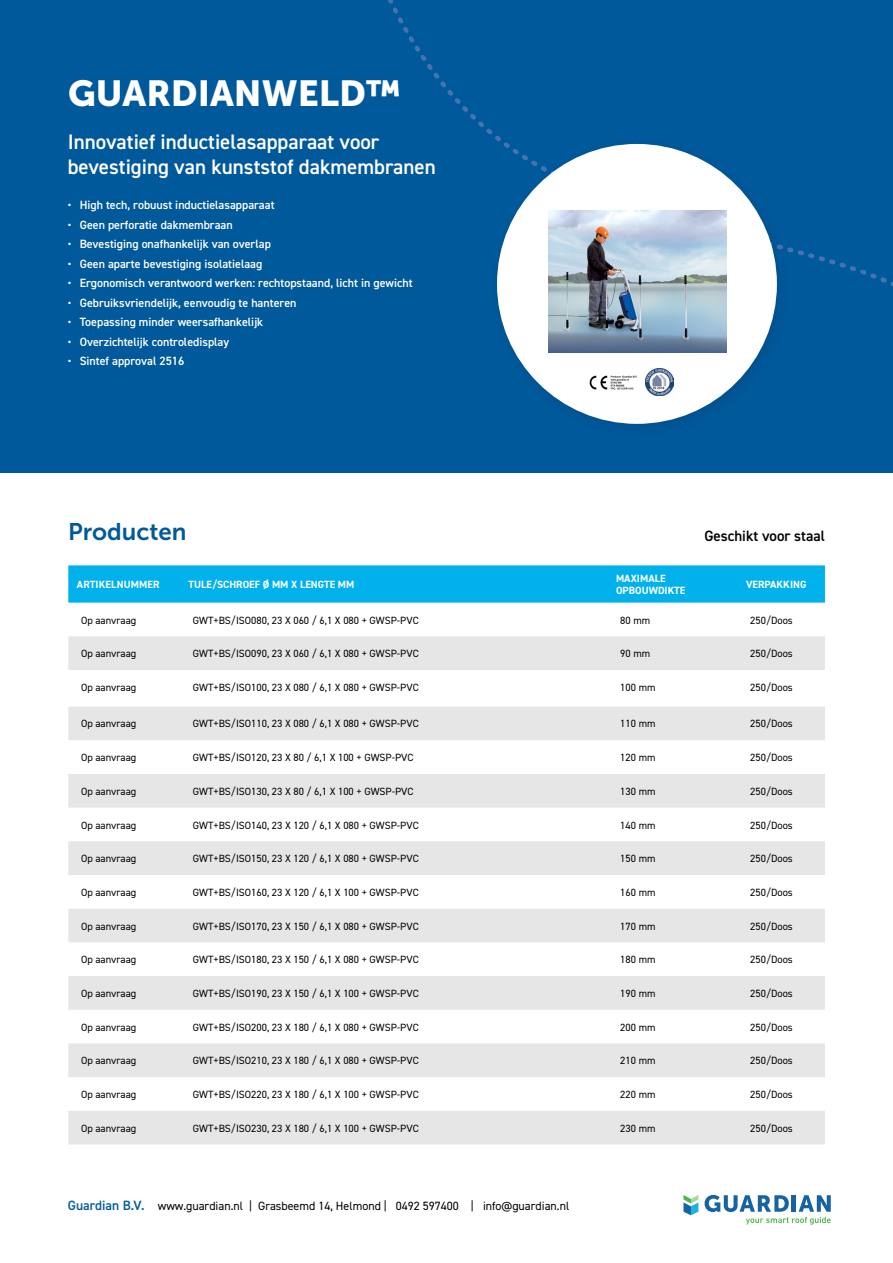
<style>
.page{position:relative;width:893px;height:1263px;background:#fff}
.page>*{position:absolute;margin:0;border:0;box-sizing:border-box;transform-origin:0 0}
.t1{font:36px "Museo Sans 900";color:#fff}
.t2{font:24px "Museo Sans 700";color:#00599b}
.t3{font:600 21px/25.2px "DIN2014";color:#fff}
.t4{font:600 15px "DIN2014";color:#000}
.t5{font:600 12px "DIN2014";color:#fff}
.t6{font:12px "DIN2014";color:#000}
.t7{font:10.5px "DIN2014";color:#000}
.t8{font:700 10.5px/12px "DIN2014";color:#fff}
.s1{font-weight:600;font-size:13.5px;color:#005da0}
</style>
<div class="page">
<div style="left:0;top:0;width:893px;height:472px;background:#00599b"></div>
<svg style="left:388px;top:0;width:112px;height:137px"></svg>
<svg style="left:790px;top:247px;width:103px;height:40px"></svg>
<div style="left:68px;top:565px;width:757px;height:38px;background:#00b1eb"></div>
<svg style="left:68px;top:636px;width:757px;height:508px;fill:#e6e6e6"></svg>
<svg style="left:705px;top:1195px;width:126px;height:29px"></svg>
<svg style="left:683px;top:1195px;width:15px;height:20px"></svg>
<div style="left:497px;top:144px;width:280px;height:280px;background:#fff;border-radius:50%"></div>
<img style="left:589px;top:376px;width:49px;height:14px">
<img style="left:646px;top:368px;width:27px;height:27px">
<img style="left:548px;top:211px;width:178px;height:141px">
<p class="t1" style="left:68px;top:72px;width:334px">GUARDIANWELD™</p>
<p class="t3" style="left:68px;top:128px;width:370px">Innovatief inductielasapparaat voor bevestiging van kunststof dakmembranen</p>
<p class="t5" style="left:68px;top:197px;width:208px">• High tech, robuust inductielasapparaat</p>
<p class="t5" style="left:68px;top:217px;width:166px">• Geen perforatie dakmembraan</p>
<p class="t5" style="left:68px;top:236px;width:205px">• Bevestiging onafhankelijk van overlap</p>
<p class="t5" style="left:68px;top:256px;width:196px">• Geen aparte bevestiging isolatielaag</p>
<p class="t5" style="left:68px;top:275px;width:346px">• Ergonomisch verantwoord werken: rechtopstaand, licht in gewicht</p>
<p class="t5" style="left:68px;top:295px;width:230px">• Gebruiksvriendelijk, eenvoudig te hanteren</p>
<p class="t5" style="left:68px;top:314px;width:197px">• Toepassing minder weersafhankelijk</p>
<p class="t5" style="left:68px;top:334px;width:163px">• Overzichtelijk controledisplay</p>
<p class="t5" style="left:68px;top:353px;width:118px">• Sintef approval 2516</p>
<p class="t2" style="left:68px;top:518px;width:120px">Producten</p>
<p class="t4" style="left:704px;top:526px;width:122px">Geschikt voor staal</p>
<p class="t8" style="left:77px;top:578px;width:84px">ARTIKELNUMMER</p>
<p class="t8" style="left:189px;top:578px;width:167px">TULE/SCHROEF Ø MM X LENGTE MM</p>
<p class="t8" style="left:616px;top:572px;width:71px">MAXIMALE<br>OPBOUWDIKTE</p>
<p class="t8" style="left:746px;top:578px;width:62px">VERPAKKING</p>
<p class="t7" style="left:81px;top:613px;width:57px">Op aanvraag</p>
<p class="t7" style="left:193px;top:613px;width:227px">GWT+BS/ISO080, 23 X 060 / 6,1 X 080 + GWSP-PVC</p>
<p class="t7" style="left:620px;top:613px;width:31px">80 mm</p>
<p class="t7" style="left:750px;top:613px;width:44px">250/Doos</p>
<p class="t7" style="left:81px;top:647px;width:57px">Op aanvraag</p>
<p class="t7" style="left:193px;top:647px;width:227px">GWT+BS/ISO090, 23 X 060 / 6,1 X 080 + GWSP-PVC</p>
<p class="t7" style="left:620px;top:647px;width:31px">90 mm</p>
<p class="t7" style="left:750px;top:647px;width:44px">250/Doos</p>
<p class="t7" style="left:81px;top:681px;width:57px">Op aanvraag</p>
<p class="t7" style="left:193px;top:681px;width:227px">GWT+BS/ISO100, 23 X 080 / 6,1 X 080 + GWSP-PVC</p>
<p class="t7" style="left:620px;top:681px;width:37px">100 mm</p>
<p class="t7" style="left:750px;top:681px;width:44px">250/Doos</p>
<p class="t7" style="left:81px;top:717px;width:57px">Op aanvraag</p>
<p class="t7" style="left:193px;top:717px;width:227px">GWT+BS/ISO110, 23 X 080 / 6,1 X 080 + GWSP-PVC</p>
<p class="t7" style="left:620px;top:717px;width:37px">110 mm</p>
<p class="t7" style="left:750px;top:717px;width:44px">250/Doos</p>
<p class="t7" style="left:81px;top:751px;width:57px">Op aanvraag</p>
<p class="t7" style="left:193px;top:751px;width:222px">GWT+BS/ISO120, 23 X 80 / 6,1 X 100 + GWSP-PVC</p>
<p class="t7" style="left:620px;top:751px;width:37px">120 mm</p>
<p class="t7" style="left:750px;top:751px;width:44px">250/Doos</p>
<p class="t7" style="left:81px;top:785px;width:57px">Op aanvraag</p>
<p class="t7" style="left:193px;top:785px;width:222px">GWT+BS/ISO130, 23 X 80 / 6,1 X 100 + GWSP-PVC</p>
<p class="t7" style="left:620px;top:785px;width:37px">130 mm</p>
<p class="t7" style="left:750px;top:785px;width:44px">250/Doos</p>
<p class="t7" style="left:81px;top:818px;width:57px">Op aanvraag</p>
<p class="t7" style="left:193px;top:818px;width:227px">GWT+BS/ISO140, 23 X 120 / 6,1 X 080 + GWSP-PVC</p>
<p class="t7" style="left:620px;top:818px;width:37px">140 mm</p>
<p class="t7" style="left:750px;top:818px;width:44px">250/Doos</p>
<p class="t7" style="left:81px;top:852px;width:57px">Op aanvraag</p>
<p class="t7" style="left:193px;top:852px;width:227px">GWT+BS/ISO150, 23 X 120 / 6,1 X 080 + GWSP-PVC</p>
<p class="t7" style="left:620px;top:852px;width:37px">150 mm</p>
<p class="t7" style="left:750px;top:852px;width:44px">250/Doos</p>
<p class="t7" style="left:81px;top:886px;width:57px">Op aanvraag</p>
<p class="t7" style="left:193px;top:886px;width:227px">GWT+BS/ISO160, 23 X 120 / 6,1 X 100 + GWSP-PVC</p>
<p class="t7" style="left:620px;top:886px;width:37px">160 mm</p>
<p class="t7" style="left:750px;top:886px;width:44px">250/Doos</p>
<p class="t7" style="left:81px;top:919px;width:57px">Op aanvraag</p>
<p class="t7" style="left:193px;top:919px;width:227px">GWT+BS/ISO170, 23 X 150 / 6,1 X 080 + GWSP-PVC</p>
<p class="t7" style="left:620px;top:919px;width:37px">170 mm</p>
<p class="t7" style="left:750px;top:919px;width:44px">250/Doos</p>
<p class="t7" style="left:81px;top:953px;width:57px">Op aanvraag</p>
<p class="t7" style="left:193px;top:953px;width:227px">GWT+BS/ISO180, 23 X 150 / 6,1 X 080 + GWSP-PVC</p>
<p class="t7" style="left:620px;top:953px;width:37px">180 mm</p>
<p class="t7" style="left:750px;top:953px;width:44px">250/Doos</p>
<p class="t7" style="left:81px;top:987px;width:57px">Op aanvraag</p>
<p class="t7" style="left:193px;top:987px;width:227px">GWT+BS/ISO190, 23 X 150 / 6,1 X 100 + GWSP-PVC</p>
<p class="t7" style="left:620px;top:987px;width:37px">190 mm</p>
<p class="t7" style="left:750px;top:987px;width:44px">250/Doos</p>
<p class="t7" style="left:81px;top:1020px;width:57px">Op aanvraag</p>
<p class="t7" style="left:193px;top:1020px;width:227px">GWT+BS/ISO200, 23 X 180 / 6,1 X 080 + GWSP-PVC</p>
<p class="t7" style="left:620px;top:1020px;width:37px">200 mm</p>
<p class="t7" style="left:750px;top:1020px;width:44px">250/Doos</p>
<p class="t7" style="left:81px;top:1054px;width:57px">Op aanvraag</p>
<p class="t7" style="left:193px;top:1054px;width:227px">GWT+BS/ISO210, 23 X 180 / 6,1 X 080 + GWSP-PVC</p>
<p class="t7" style="left:620px;top:1054px;width:37px">210 mm</p>
<p class="t7" style="left:750px;top:1054px;width:44px">250/Doos</p>
<p class="t7" style="left:81px;top:1088px;width:57px">Op aanvraag</p>
<p class="t7" style="left:193px;top:1088px;width:227px">GWT+BS/ISO220, 23 X 180 / 6,1 X 100 + GWSP-PVC</p>
<p class="t7" style="left:620px;top:1088px;width:37px">220 mm</p>
<p class="t7" style="left:750px;top:1088px;width:44px">250/Doos</p>
<p class="t7" style="left:81px;top:1121px;width:57px">Op aanvraag</p>
<p class="t7" style="left:193px;top:1121px;width:227px">GWT+BS/ISO230, 23 X 180 / 6,1 X 100 + GWSP-PVC</p>
<p class="t7" style="left:620px;top:1121px;width:37px">230 mm</p>
<p class="t7" style="left:750px;top:1121px;width:44px">250/Doos</p>
<p class="t6" style="left:68px;top:1199px;width:503px"><span class="s1">Guardian B.V.</span> www.guardian.nl | Grasbeemd 14, Helmond | 0492 597400 | info@guardian.nl</p>
</div>
